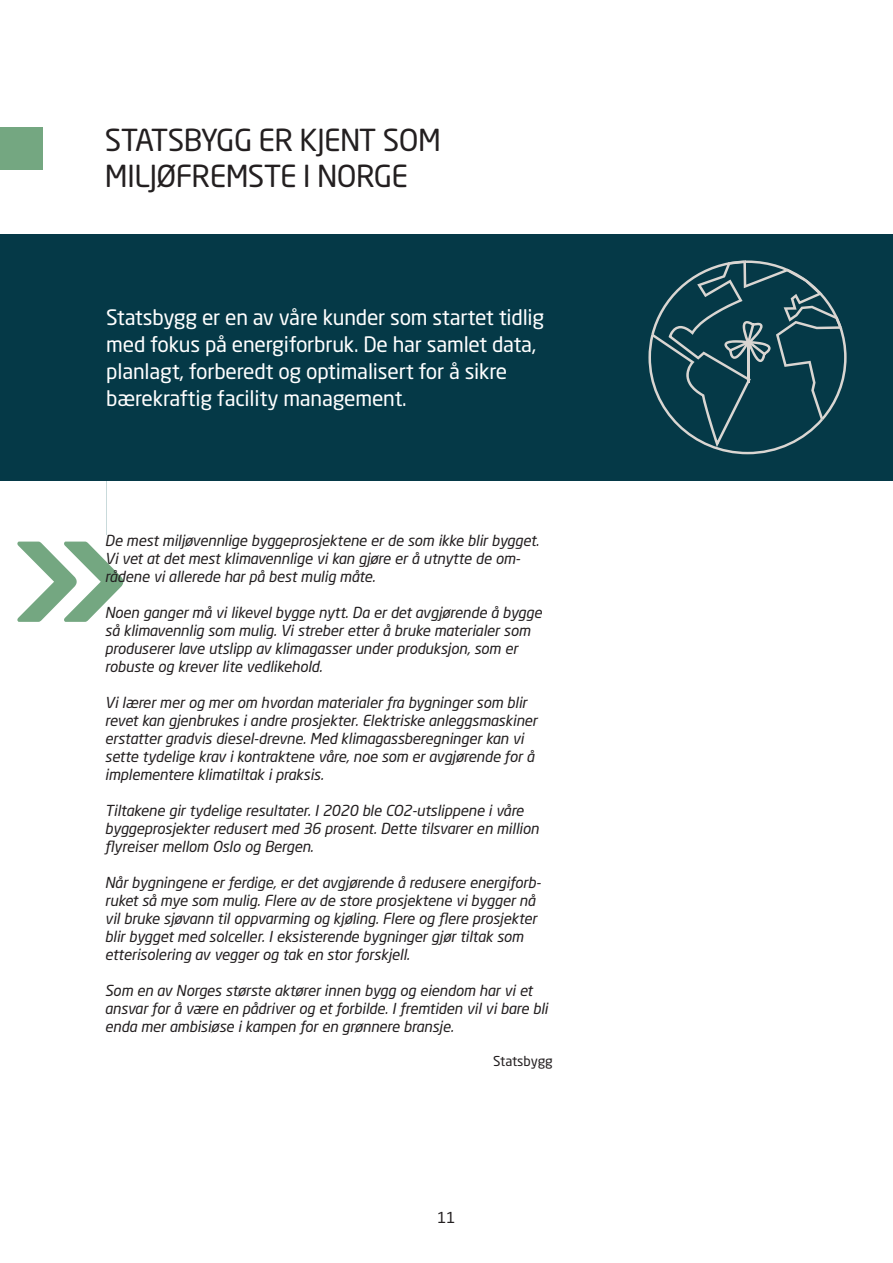
<style>
.page{position:relative;width:893px;height:1263px;background:#fff}
.page>*{position:absolute;margin:0;border:0;box-sizing:border-box;transform-origin:0 0}
.t1{font:30px/36px "Neo Sans Std";letter-spacing:-.02em;color:#231f20}
.t2{font:21px/27px "Neo Sans Std";letter-spacing:-.01em;color:#fff}
.t3{font:italic 15px/18px "Neo Sans Std";letter-spacing:-.01em;color:#231f20}
.t4{font:15px "Neo Sans Std";color:#231f20}
.t5{font:13.5px "Neo Sans Std";color:#231f20}
</style>
<div class="page">
<svg style="left:17px;top:542px;width:106px;height:80px"></svg>
<div style="left:0;top:234px;width:893px;height:247px;background:#053947"></div>
<div style="left:0;top:128px;width:43px;height:42px;background:#74a781"></div>
<svg style="left:648px;top:260px;width:199px;height:194px"></svg>
<h2 class="t1" style="left:105px;top:121px;width:337px">STATSBYGG ER KJENT SOM<br>MILJØFREMSTE I NORGE</h2>
<h4 class="t2" style="left:106px;top:303px;width:439px">Statsbygg er en av våre kunder som startet tidlig med fokus på energiforbruk. De har samlet data, planlagt, forberedt og optimalisert for å sikre bærekraftig facility management.</h4>
<p class="t3" style="left:105px;top:531px;width:436px">De mest miljøvennlige byggeprosjektene er de som ikke blir bygget.<br>Vi vet at det mest klimavennlige vi kan gjøre er å utnytte de om&shy;rådene vi allerede har på best mulig måte.</p>
<p class="t3" style="left:105px;top:603px;width:439px">Noen ganger må vi likevel bygge nytt. Da er det avgjørende å bygge så klimavennlig som mulig. Vi streber etter å bruke materialer som produserer lave utslipp av klimagasser under produksjon, som er robuste og krever lite vedlikehold.</p>
<p class="t3" style="left:105px;top:693px;width:434px">Vi lærer mer og mer om hvordan materialer fra bygninger som blir revet kan gjenbrukes i andre prosjekter. Elektriske anleggsmaskiner erstatter gradvis diesel-drevne. Med klimagassberegninger kan vi sette tydelige krav i kontraktene våre, noe som er avgjørende for å implementere klimatiltak i praksis.</p>
<p class="t3" style="left:105px;top:801px;width:435px">Tiltakene gir tydelige resultater. I 2020 ble CO2-utslippene i våre byggeprosjekter redusert med 36 prosent. Dette tilsvarer en million flyreiser mellom Oslo og Bergen.</p>
<p class="t3" style="left:105px;top:873px;width:437px">Når bygningene er ferdige, er det avgjørende å redusere energiforb&shy;ruket så mye som mulig. Flere av de store prosjektene vi bygger nå vil bruke sjøvann til oppvarming og kjøling. Flere og flere prosjekter blir bygget med solceller. I eksisterende bygninger gjør tiltak som etterisolering av vegger og tak en stor forskjell.</p>
<p class="t3" style="left:105px;top:981px;width:445px">Som en av Norges største aktører innen bygg og eiendom har vi et ansvar for å være en pådriver og et forbilde. I fremtiden vil vi bare bli enda mer ambisiøse i kampen for en grønnere bransje.</p>
<p class="t5" style="left:493px;top:1053px;width:61px">Statsbygg</p>
<p class="t4" style="left:437px;top:1209px;width:20px">11</p>
</div>
